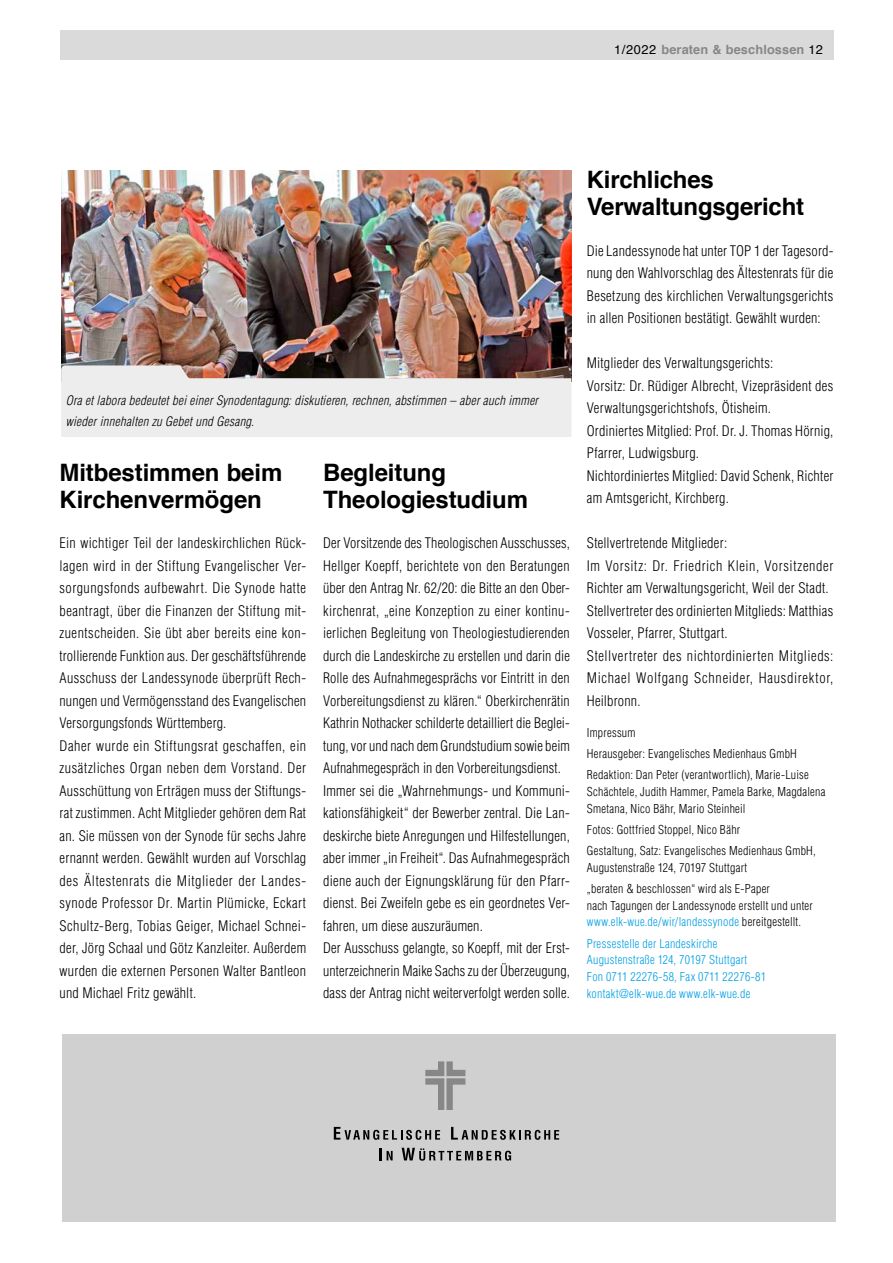
<style>
.page{position:relative;width:893px;height:1263px;background:#fff}
.page>*{position:absolute;margin:0;border:0;box-sizing:border-box;transform-origin:0 0}
.t1{font:700 24px/27px "Helvetica";letter-spacing:-.005em;color:#000}
.t2{font:300 condensed 14.25px/22.5px "Helvetica LT Std";letter-spacing:.02em;color:#000}
.t3{font:italic 300 condensed 12.75px/21px "Helvetica LT Std";letter-spacing:.025em;color:#000}
.t4{font:700 12.75px "Helvetica";letter-spacing:.01em;color:#878787}
.t5{font:300 condensed 12px/21px "Helvetica LT Std";letter-spacing:.02em;color:#000}
.t6{font:300 condensed 12px/16.8px "Helvetica LT Std";letter-spacing:.02em;color:#009fe3}
.s1{font-weight:400;color:#000}
.s2{color:#009fe3}
</style>
<div class="page">
<div style="left:60px;top:30px;width:773px;height:30px;background:#dadada"></div>
<div style="left:62px;top:1034px;width:774px;height:187px;background:#d0d0d0"></div>
<svg style="left:425px;top:1061px;width:40px;height:49px"></svg>
<svg style="left:379px;top:1148px;width:14px;height:12px"></svg>
<svg style="left:402px;top:1148px;width:109px;height:13px"></svg>
<svg style="left:334px;top:1127px;width:106px;height:13px"></svg>
<svg style="left:451px;top:1127px;width:108px;height:13px"></svg>
<img style="left:61px;top:170px;width:510px;height:195px">
<svg style="left:61px;top:365px;width:510px;height:71px;background:#dad5d4"></svg>
<p class="t4" style="left:614px;top:39px;width:210px"><span class="s1">1/2022</span> beraten &amp; beschlossen <span class="s1">12</span></p>
<p class="t3" style="left:66px;top:390px;width:474px">Ora et labora bedeutet bei einer Synodentagung: diskutieren, rechnen, abstimmen – aber auch immer wieder innehalten zu Gebet und Gesang.</p>
<h1 class="t1" style="left:60px;top:459px;width:224px">Mitbestimmen beim<br>Kirchenvermögen</h1>
<p class="t2" style="left:60px;top:532px;width:248px">Ein wichtiger Teil der landeskirchlichen Rück&shy;lagen wird in der Stiftung Evangelischer Ver&shy;sorgungsfonds aufbewahrt. Die Synode hatte beantragt, über die Finanzen der Stiftung mit&shy;zuentscheiden. Sie übt aber bereits eine kon&shy;trollierende Funktion aus. Der geschäftsführende Ausschuss der Landessynode überprüft Rech&shy;nungen und Vermögensstand des Evangelischen Versorgungsfonds Württemberg.<br>Daher wurde ein Stiftungsrat geschaffen, ein zusätzliches Organ neben dem Vorstand. Der Ausschüttung von Erträgen muss der Stiftungs&shy;rat zustimmen. Acht Mitglieder gehören dem Rat an. Sie müssen von der Synode für sechs Jahre ernannt werden. Gewählt wurden auf Vorschlag des Ältestenrats die Mitglieder der Landes&shy;synode Professor Dr. Martin Plümicke, Eckart Schultz-Berg, Tobias Geiger, Michael Schnei&shy;der, Jörg Schaal und Götz Kanzleiter. Außerdem wurden die externen Personen Walter Bantleon und Michael Fritz gewählt.</p>
<h1 class="t1" style="left:323px;top:459px;width:206px">Begleitung<br>Theologiestudium</h1>
<p class="t2" style="left:323px;top:532px;width:248px">Der Vorsitzende des Theologischen Ausschusses, Hellger Koepff, berichtete von den Beratungen über den Antrag Nr. 62/20: die Bitte an den Ober&shy;kirchenrat, „eine Konzeption zu einer kontinu&shy;ierlichen Begleitung von Theologiestudierenden durch die Landeskirche zu erstellen und darin die Rolle des Aufnahmegesprächs vor Eintritt in den Vorbereitungsdienst zu klären.“ Oberkirchenrätin Kathrin Nothacker schilderte detailliert die Beglei&shy;tung, vor und nach dem Grundstudium sowie beim Aufnahmegespräch in den Vorbereitungsdienst.<br>Immer sei die „Wahrnehmungs- und Kommuni&shy;kationsfähigkeit“ der Bewerber zentral. Die Lan&shy;deskirche biete Anregungen und Hilfestellungen, aber immer „in Freiheit“. Das Aufnahmegespräch diene auch der Eignungsklärung für den Pfarr&shy;dienst. Bei Zweifeln gebe es ein geordnetes Ver&shy;fahren, um diese auszuräumen.<br>Der Ausschuss gelangte, so Koepff, mit der Erst&shy;unterzeichnerin Maike Sachs zu der Überzeugung, dass der Antrag nicht weiterverfolgt werden solle.</p>
<h1 class="t1" style="left:587px;top:167px;width:219px">Kirchliches<br>Verwaltungsgericht</h1>
<p class="t2" style="left:587px;top:239px;width:248px;text-align:justify">Die Landessynode hat unter TOP 1 der Tagesord&shy;nung den Wahlvorschlag des Ältestenrats für die Besetzung des kirchlichen Verwaltungsgerichts in allen Positionen bestätigt. Gewählt wurden:</p>
<p class="t2" style="left:587px;top:352px;width:248px">Mitglieder des Verwaltungsgerichts:<br>Vorsitz: Dr. Rüdiger Albrecht, Vizepräsident des Verwaltungsgerichtshofs, Ötisheim.<br>Ordiniertes Mitglied: Prof. Dr. J. Thomas Hörnig, Pfarrer, Ludwigsburg.<br>Nichtordiniertes Mitglied: David Schenk, Richter am Amtsgericht, Kirchberg.</p>
<p class="t2" style="left:587px;top:532px;width:248px">Stellvertretende Mitglieder:<br>Im Vorsitz: Dr. Friedrich Klein, Vorsitzender Richter am Verwaltungsgericht, Weil der Stadt.<br>Stellvertreter des ordinierten Mitglieds: Matthias Vosseler, Pfarrer, Stuttgart.<br>Stellvertreter des nichtordinierten Mitglieds:<br>Michael Wolfgang Schneider, Hausdirektor, Heilbronn.</p>
<p class="t5" style="left:587px;top:722px;width:223px">Impressum<br>Herausgeber: Evangelisches Medienhaus GmbH<br>Redaktion: Dan Peter (verantwortlich), Marie-Luise</p>
<p class="t5" style="left:587px;top:783px;width:240px;line-height:16.8px">Schächtele, Judith Hammer, Pamela Barke, Magdalena<br>Smetana, Nico Bähr, Mario Steinheil</p>
<p class="t5" style="left:587px;top:819px;width:230px">Fotos: Gottfried Stoppel, Nico Bähr<br>Gestaltung, Satz: Evangelisches Medienhaus GmbH,</p>
<p class="t5" style="left:587px;top:857px;width:185px">Augustenstraße 124, 70197 Stuttgart „beraten &amp; beschlossen“ wird als E-Paper</p>
<p class="t5" style="left:587px;top:897px;width:228px;line-height:16.8px">nach Tagungen der Landessynode erstellt und unter <span class="s2">www.elk-wue.de/wir/landessynode</span> bereitgestellt.</p>
<p class="t6" style="left:587px;top:935px;width:181px">Pressestelle der Landeskirche Augustenstraße 124, 70197 Stuttgart Fon 0711 22276-58, Fax 0711 22276-81 kontakt@elk-wue.de www.elk-wue.de</p>
</div>
